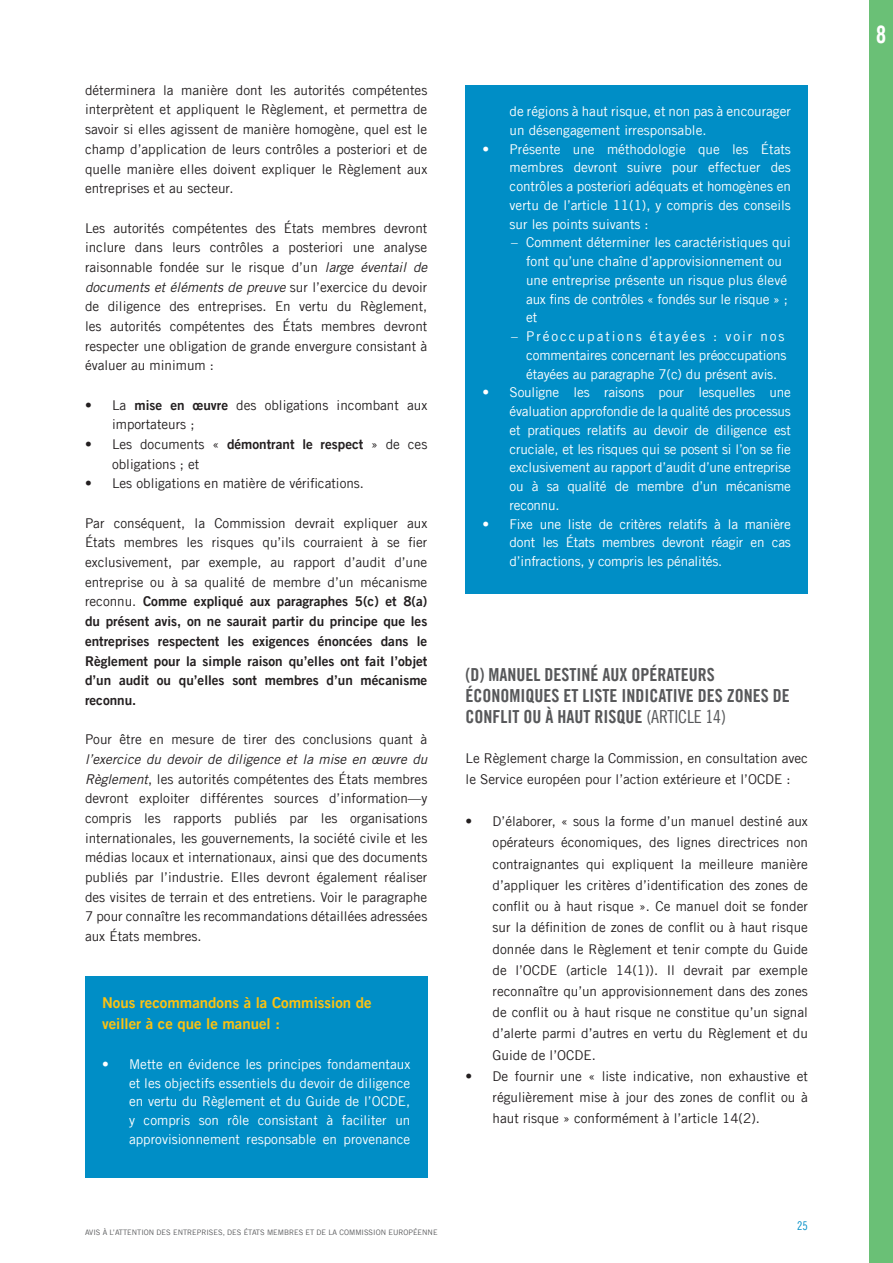
<style>
.page{position:relative;width:893px;height:1263px;background:#fff}
.page>*{position:absolute;margin:0;border:0;box-sizing:border-box;transform-origin:0 0}
.body_copy{font:24px "Amnesty Trade Gothic Bd Cn 20";color:#fff}
.body_copy-2{font:18px/21.1px "Amnesty Trade Gothic Bd Cn 20";color:#57585a}
.body_copy-3{font:15px/21px "Amnesty Trade Gothic Bd 2";color:#fec210}
.body_copy-4{font:13.5px/19.6px "Amnesty Trade Gothic";color:#231f20;text-align:justify}
.body_copy-5{font:13.5px/18.8px "Amnesty Trade Gothic";color:#fff;text-align:justify}
.body_copy-6{font:13.5px/19.6px "Amnesty Trade Gothic Bd 2";color:#231f20;text-align:justify}
.t1{font:12px "Amnesty Trade Gothic Cn 18";color:#008ec6}
.t2{font:7.5px "Amnesty Trade Gothic";color:#57585a}
.s1{font-style:italic}
.s2{font-family:"Amnesty Trade Gothic Bd 2"}
.s3{font-family:"Amnesty Trade Gothic"}
.s4{font-family:"Amnesty Trade Gothic Cn 18"}
</style>
<div class="page">
<div style="left:85px;top:976px;width:342px;height:202px;background:#008ec6"></div>
<div style="left:466px;top:85px;width:342px;height:508px;background:#008ec6"></div>
<div style="left:870px;top:0;width:23px;height:1263px;background:#6ac076"></div>
<p class="body_copy-4" style="left:85px;top:80px;width:344px">déterminera la manière dont les autorités compétentes interprètent et appliquent le Règlement, et permettra de savoir si elles agissent de manière homogène, quel est le champ d’application de leurs contrôles a posteriori et de quelle manière elles doivent expliquer le Règlement aux entreprises et au secteur.</p>
<p class="body_copy-4" style="left:85px;top:218px;width:344px">Les autorités compétentes des États membres devront inclure dans leurs contrôles a posteriori une analyse raisonnable fondée sur le risque d’un <span class="s1">large éventail de documents et éléments de preuve</span> sur l’exercice du devoir de diligence des entreprises. En vertu du Règlement, les autorités compétentes des États membres devront respecter une obligation de grande envergure consistant à évaluer au minimum :</p>
<p class="body_copy-4" style="left:112px;top:395px;width:317px;text-indent:-27px">• La <span class="s2">mise en œuvre</span> des obligations incombant aux importateurs ;</p>
<p class="body_copy-4" style="left:112px;top:434px;width:317px;text-indent:-27px">• Les documents « <span class="s2">démontrant le respect</span> » de ces obligations ; et</p>
<p class="body_copy-4" style="left:85px;top:474px;width:280px">• Les obligations en matière de vérifications.</p>
<p class="body_copy-6" style="left:85px;top:513px;width:344px"><span class="s3">Par conséquent, la Commission devrait expliquer aux États membres les risques qu’ils courraient à se fier exclusivement, par exemple, au rapport d’audit d’une entreprise ou à sa qualité de membre d’un mécanisme reconnu.</span> Comme expliqué aux paragraphes 5(c) et 8(a) du présent avis, on ne saurait partir du principe que les entreprises respectent les exigences énoncées dans le Règlement pour la simple raison qu’elles ont fait l’objet d’un audit ou qu’elles sont membres d’un mécanisme reconnu.</p>
<p class="body_copy-4" style="left:85px;top:729px;width:344px">Pour être en mesure de tirer des conclusions quant à <span class="s1">l’exercice du devoir de diligence et la mise en œuvre du Règlement</span>, les autorités compétentes des États membres devront exploiter différentes sources d’information—y compris les rapports publiés par les organisations internationales, les gouvernements, la société civile et les médias locaux et internationaux, ainsi que des documents publiés par l’industrie. Elles devront également réaliser des visites de terrain et des entretiens. Voir le paragraphe 7 pour connaître les recommandations détaillées adressées aux États membres.</p>
<p class="body_copy-3" style="left:102px;top:992px;width:271px">Nous recommandons à la Commission de veiller à ce que le manuel :</p>
<p class="body_copy-5" style="left:129px;top:1054px;width:283px;text-indent:-27px">• Mette en évidence les principes fondamentaux et les objectifs essentiels du devoir de diligence en vertu du Règlement et du Guide de l’OCDE, y compris son rôle consistant à faciliter un approvisionnement responsable en provenance</p>
<p class="body_copy-5" style="left:510px;top:102px;width:283px">de régions à haut risque, et non pas à encourager un désengagement irresponsable.</p>
<p class="body_copy-5" style="left:510px;top:139px;width:283px;text-indent:-27px">• Présente une méthodologie que les États membres devront suivre pour effectuer des contrôles a posteriori adéquats et homogènes en vertu de l’article 11(1), y compris des conseils sur les points suivants :</p>
<p class="body_copy-5" style="left:511px;top:233px;width:281px">– Comment déterminer les caractéristiques qui</p>
<p class="body_copy-5" style="left:526px;top:252px;width:257px">font qu’une chaîne d’approvisionnement ou</p>
<p class="body_copy-5" style="left:526px;top:270px;width:262px">une entreprise présente un risque plus élevé</p>
<p class="body_copy-5" style="left:526px;top:289px;width:263px">aux fins de contrôles « fondés sur le risque » ;</p>
<p class="body_copy-5" style="left:526px;top:308px;width:13px">et</p>
<p class="body_copy-5" style="left:526px;top:327px;width:262px;text-align:left;text-indent:-15px">– Préoccupations étayées : voir nos commentaires concernant les préoccupations étayées au paragraphe 7(c) du présent avis.</p>
<p class="body_copy-5" style="left:510px;top:383px;width:283px;text-indent:-27px">• Souligne les raisons pour lesquelles une évaluation approfondie de la qualité des processus et pratiques relatifs au devoir de diligence est cruciale, et les risques qui se posent si l’on se fie exclusivement au rapport d’audit d’une entreprise ou à sa qualité de membre d’un mécanisme reconnu.</p>
<p class="body_copy-5" style="left:510px;top:514px;width:283px;text-indent:-27px">• Fixe une liste de critères relatifs à la manière dont les États membres devront réagir en cas d’infractions, y compris les pénalités.</p>
<p class="body_copy-2" style="left:466px;top:663px;width:326px">(D) MANUEL DESTINÉ AUX OPÉRATEURS<br>ÉCONOMIQUES ET LISTE INDICATIVE DES ZONES DE<br>CONFLIT OU À HAUT RISQUE <span class="s4">(ARTICLE 14)</span></p>
<p class="body_copy-4" style="left:466px;top:747px;width:344px;line-height:21.1px">Le Règlement charge la Commission, en consultation avec le Service européen pour l’action extérieure et l’OCDE :</p>
<p class="body_copy-4" style="left:493px;top:811px;width:317px;line-height:21.1px;text-indent:-27px">• D’élaborer, « sous la forme d’un manuel destiné aux opérateurs économiques, des lignes directrices non contraignantes qui expliquent la meilleure manière d’appliquer les critères d’identification des zones de conflit ou à haut risque ». Ce manuel doit se fonder sur la définition de zones de conflit ou à haut risque donnée dans le Règlement et tenir compte du Guide de l’OCDE (article 14(1)). Il devrait par exemple reconnaître qu’un approvisionnement dans des zones de conflit ou à haut risque ne constitue qu’un signal d’alerte parmi d’autres en vertu du Règlement et du Guide de l’OCDE.</p>
<p class="body_copy-4" style="left:493px;top:1065px;width:317px;line-height:21.1px;text-indent:-27px">• De fournir une « liste indicative, non exhaustive et régulièrement mise à jour des zones de conflit ou à haut risque » conformément à l’article 14(2).</p>
<p class="t2" style="left:85px;top:1228px;width:354px">AVIS À L’ATTENTION DES ENTREPRISES, DES ÉTATS MEMBRES ET DE LA COMMISSION EUROPÉENNE</p>
<p class="t1" style="left:797px;top:1218px;width:12px">25</p>
<p class="body_copy" style="left:876px;top:20px;width:12px">8</p>
</div>
